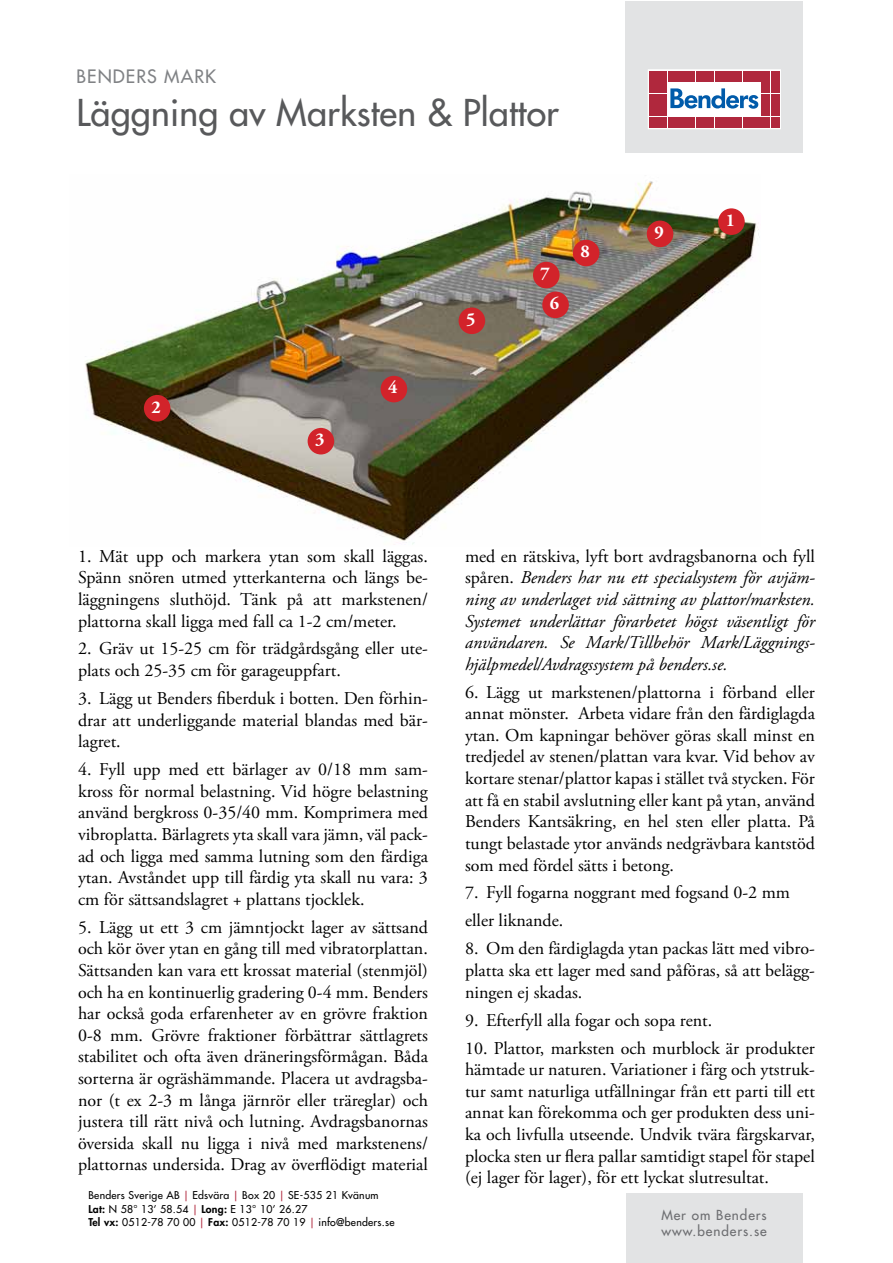
<style>
.page{position:relative;width:893px;height:1263px;background:#fff}
.page>*{position:absolute;margin:0;border:0;box-sizing:border-box;transform-origin:0 0}
.t1{font:500 36px "Futura Std";letter-spacing:.005em;color:#58595b}
.t2{font:18px/21.6px "Adobe Garamond Pro";color:#000;text-align:justify}
.t3{font:italic 18px/21.6px "Adobe Garamond Pro";color:#000;text-align:justify}
.t4{font:500 18px "Futura Std";letter-spacing:.06em;color:#808285}
.t5{font:700 18px "Adobe Garamond Pro";color:#fff}
.t6{font:500 13.5px/16.2px "Futura Std";letter-spacing:.07em;color:#6d6e71}
.t7{font:500 10.5px/13.5px "Futura Std";letter-spacing:.025em;color:#000}
.s1{color:#b0283d}
.s2{font-weight:800}
.s3{font-style:normal}
</style>
<div class="page">
<img style="left:85px;top:181px;width:674px;height:364px">
<div style="left:718px;top:208px;width:27px;height:27px;background:#d2232a;border-radius:50%"></div>
<div style="left:144px;top:395px;width:26px;height:26px;background:#d2232a;border-radius:50%"></div>
<div style="left:308px;top:428px;width:26px;height:26px;background:#d2232a;border-radius:50%"></div>
<div style="left:381px;top:376px;width:26px;height:26px;background:#d2232a;border-radius:50%"></div>
<div style="left:459px;top:307px;width:26px;height:27px;background:#d2232a;border-radius:50%"></div>
<div style="left:542px;top:292px;width:27px;height:26px;background:#d2232a;border-radius:50%"></div>
<div style="left:533px;top:262px;width:27px;height:26px;background:#d2232a;border-radius:50%"></div>
<div style="left:573px;top:240px;width:26px;height:26px;background:#d2232a;border-radius:50%"></div>
<div style="left:647px;top:221px;width:26px;height:26px;background:#d2232a;border-radius:50%"></div>
<div style="left:626px;top:1px;width:177px;height:151px;background:#e2e3e4"></div>
<svg style="left:648px;top:70px;width:132px;height:59px;background:#eed3d7"></svg>
<div style="left:649px;top:71px;width:9px;height:10px;background:#b0283d"></div>
<div style="left:659px;top:71px;width:8px;height:10px;background:#b0283d"></div>
<div style="left:649px;top:82px;width:9px;height:11px;background:#b0283d"></div>
<div style="left:659px;top:82px;width:8px;height:11px;background:#b0283d"></div>
<div style="left:649px;top:94px;width:9px;height:10px;background:#b0283d"></div>
<div style="left:659px;top:94px;width:8px;height:10px;background:#b0283d"></div>
<div style="left:649px;top:106px;width:9px;height:10px;background:#b0283d"></div>
<div style="left:659px;top:106px;width:8px;height:10px;background:#b0283d"></div>
<div style="left:649px;top:117px;width:9px;height:11px;background:#b0283d"></div>
<div style="left:659px;top:117px;width:8px;height:11px;background:#b0283d"></div>
<div style="left:668px;top:71px;width:8px;height:10px;background:#b0283d"></div>
<div style="left:677px;top:71px;width:9px;height:10px;background:#b0283d"></div>
<div style="left:687px;top:71px;width:8px;height:10px;background:#b0283d"></div>
<div style="left:696px;top:71px;width:8px;height:10px;background:#b0283d"></div>
<div style="left:706px;top:71px;width:8px;height:10px;background:#b0283d"></div>
<div style="left:715px;top:71px;width:8px;height:10px;background:#b0283d"></div>
<div style="left:724px;top:71px;width:9px;height:10px;background:#b0283d"></div>
<div style="left:734px;top:71px;width:8px;height:10px;background:#b0283d"></div>
<div style="left:743px;top:71px;width:8px;height:10px;background:#b0283d"></div>
<div style="left:752px;top:71px;width:9px;height:10px;background:#b0283d"></div>
<div style="left:668px;top:117px;width:8px;height:11px;background:#b0283d"></div>
<div style="left:677px;top:117px;width:9px;height:11px;background:#b0283d"></div>
<div style="left:687px;top:117px;width:8px;height:11px;background:#b0283d"></div>
<div style="left:696px;top:117px;width:8px;height:11px;background:#b0283d"></div>
<div style="left:706px;top:117px;width:8px;height:11px;background:#b0283d"></div>
<div style="left:715px;top:117px;width:8px;height:11px;background:#b0283d"></div>
<div style="left:724px;top:117px;width:9px;height:11px;background:#b0283d"></div>
<div style="left:734px;top:117px;width:8px;height:11px;background:#b0283d"></div>
<div style="left:743px;top:117px;width:8px;height:11px;background:#b0283d"></div>
<div style="left:752px;top:117px;width:9px;height:11px;background:#b0283d"></div>
<div style="left:762px;top:71px;width:8px;height:10px;background:#b0283d"></div>
<div style="left:771px;top:71px;width:8px;height:10px;background:#b0283d"></div>
<div style="left:762px;top:82px;width:8px;height:11px;background:#b0283d"></div>
<div style="left:771px;top:82px;width:8px;height:11px;background:#b0283d"></div>
<div style="left:762px;top:94px;width:8px;height:10px;background:#b0283d"></div>
<div style="left:771px;top:94px;width:8px;height:10px;background:#b0283d"></div>
<div style="left:762px;top:106px;width:8px;height:10px;background:#b0283d"></div>
<div style="left:771px;top:106px;width:8px;height:10px;background:#b0283d"></div>
<div style="left:762px;top:117px;width:8px;height:11px;background:#b0283d"></div>
<div style="left:771px;top:117px;width:8px;height:11px;background:#b0283d"></div>
<svg style="left:670px;top:88px;width:88px;height:21px;background:#8fb7d9"></svg>
<div style="left:626px;top:1193px;width:177px;height:70px;background:#e2e3e4"></div>
<p class="t4" style="left:77px;top:65px;width:141px">BENDERS MARK</p>
<h1 class="t1" style="left:77px;top:90px;width:484px">Läggning av Marksten &amp; Plattor</h1>
<p class="t5" style="left:152px;top:396px;width:11px">2</p>
<p class="t5" style="left:315px;top:429px;width:11px">3</p>
<p class="t5" style="left:388px;top:377px;width:11px">4</p>
<p class="t5" style="left:466px;top:309px;width:11px">5</p>
<p class="t5" style="left:541px;top:263px;width:11px">7</p>
<p class="t5" style="left:550px;top:293px;width:11px">6</p>
<p class="t5" style="left:580px;top:241px;width:11px">8</p>
<p class="t5" style="left:654px;top:222px;width:11px">9</p>
<p class="t5" style="left:726px;top:210px;width:11px">1</p>
<p class="t2" style="left:78px;top:546px;width:351px">1. Mät upp och markera ytan som skall läggas.<br>Spänn snören utmed ytterkanterna och längs be&shy;läggningens sluthöjd. Tänk på att markstenen/ plattorna skall ligga med fall ca 1-2 cm/meter.</p>
<p class="t2" style="left:78px;top:639px;width:351px">2. Gräv ut 15-25 cm för trädgårdsgång eller ute&shy;plats och 25-35 cm för garageuppfart.</p>
<p class="t2" style="left:78px;top:688px;width:351px">3. Lägg ut Benders fiberduk i botten. Den förhin&shy;drar att underliggande material blandas med bär&shy;lagret.</p>
<p class="t2" style="left:78px;top:759px;width:351px">4. Fyll upp med ett bärlager av 0/18 mm sam&shy;kross för normal belastning. Vid högre belastning använd bergkross 0-35/40 mm. Komprimera med vibroplatta. Bärlagrets yta skall vara jämn, väl pack&shy;ad och ligga med samma lutning som den färdiga ytan. Avståndet upp till färdig yta skall nu vara: 3 cm för sättsandslagret + plattans tjocklek.</p>
<p class="t2" style="left:78px;top:917px;width:351px">5. Lägg ut ett 3 cm jämntjockt lager av sättsand och kör över ytan en gång till med vibratorplattan.<br>Sättsanden kan vara ett krossat material (stenmjöl) och ha en kontinuerlig gradering 0-4 mm. Benders har också goda erfarenheter av en grövre fraktion 0-8 mm. Grövre fraktioner förbättrar sättlagrets stabilitet och ofta även dräneringsförmågan. Båda sorterna är ogräshämmande. Placera ut avdragsba&shy;nor (t ex 2-3 m långa järnrör eller träreglar) och justera till rätt nivå och lutning. Avdragsbanornas översida skall nu ligga i nivå med markstenens/ plattornas undersida. Drag av överflödigt material</p>
<p class="t7" style="left:88px;top:1189px;width:308px">Benders Sverige AB <span class="s1">|</span> Edsvära <span class="s1">|</span> Box 20 <span class="s1">|</span> SE-535 21 Kvänum<br><span class="s2">Lat:</span> N 58° 13’ 58.54 <span class="s1">|</span> <span class="s2">Long:</span> E 13° 10’ 26.27<br><span class="s2">Tel vx:</span> 0512-78 70 00 <span class="s1">|</span> <span class="s2">Fax:</span> 0512-78 70 19 <span class="s1">|</span> info@benders.se</p>
<p class="t3" style="left:465px;top:546px;width:351px"><span class="s3">med en rätskiva, lyft bort avdragsbanorna och fyll spåren.</span> Benders har nu ett specialsystem för avjäm&shy;ning av underlaget vid sättning av plattor/marksten.<br>Systemet underlättar förarbetet högst väsentligt för användaren. Se Mark/Tillbehör Mark/Läggnings&shy;hjälpmedel/Avdragssystem på benders.se.</p>
<p class="t2" style="left:465px;top:682px;width:351px">6. Lägg ut markstenen/plattorna i förband eller annat mönster. Arbeta vidare från den färdiglagda ytan. Om kapningar behöver göras skall minst en tredjedel av stenen/plattan vara kvar. Vid behov av kortare stenar/plattor kapas i stället två stycken. För att få en stabil avslutning eller kant på ytan, använd Benders Kantsäkring, en hel sten eller platta. På tungt belastade ytor används nedgrävbara kantstöd som med fördel sätts i betong.</p>
<p class="t2" style="left:465px;top:879px;width:327px;line-height:27.9px">7. Fyll fogarna noggrant med fogsand 0-2 mm eller liknande.</p>
<p class="t2" style="left:465px;top:938px;width:351px">8. Om den färdiglagda ytan packas lätt med vibro&shy;platta ska ett lager med sand påföras, så att belägg&shy;ningen ej skadas.</p>
<p class="t2" style="left:465px;top:1010px;width:249px">9. Efterfyll alla fogar och sopa rent.</p>
<p class="t2" style="left:465px;top:1038px;width:351px">10. Plattor, marksten och murblock är produkter hämtade ur naturen. Variationer i färg och ytstruk&shy;tur samt naturliga utfällningar från ett parti till ett annat kan förekomma och ger produkten dess uni&shy;ka och livfulla utseende. Undvik tvära färgskarvar, plocka sten ur flera pallar samtidigt stapel för stapel (ej lager för lager), för ett lyckat slutresultat.</p>
<p class="t6" style="left:661px;top:1207px;width:107px">Mer om Benders www.benders.se</p>
</div>
